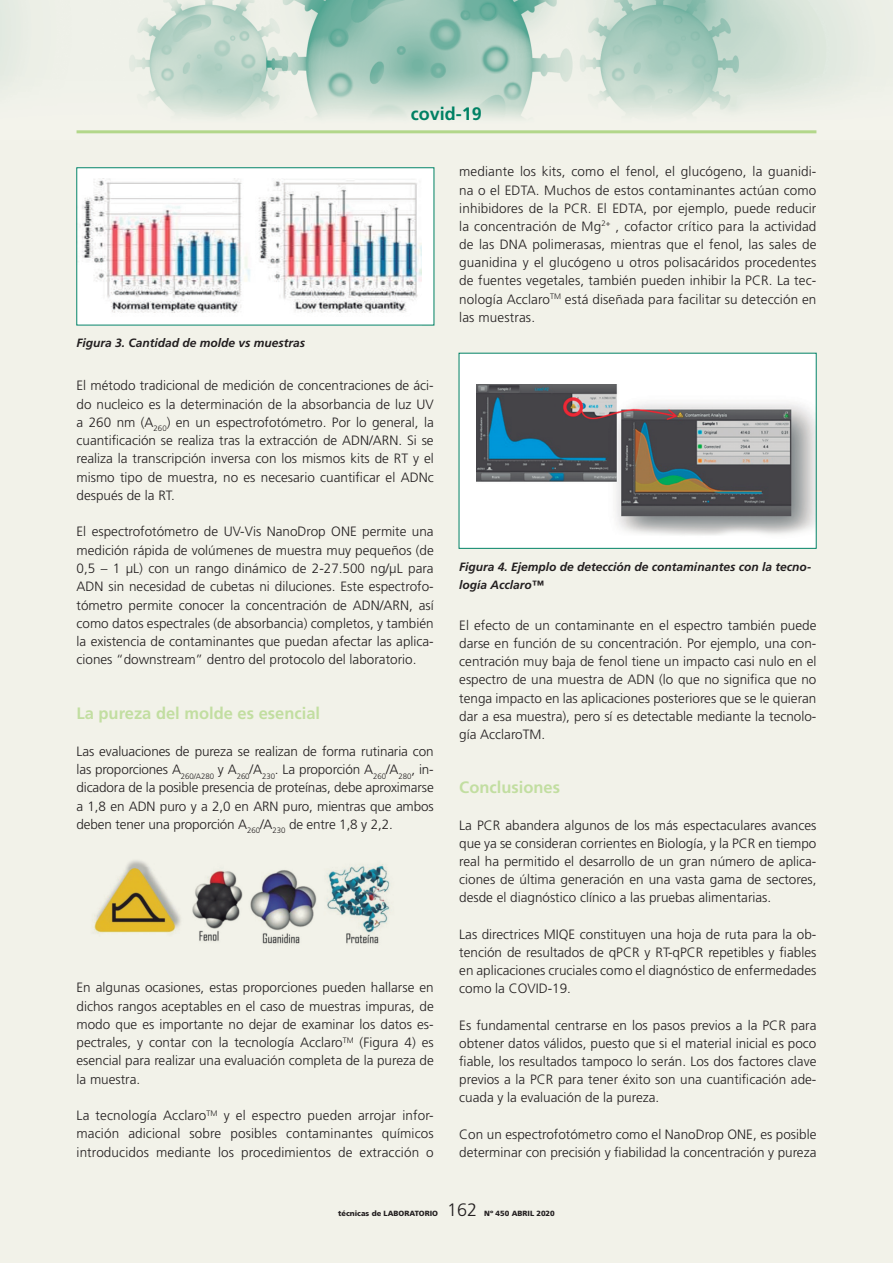
<style>
.page{position:relative;width:893px;height:1263px;background:#fff}
.page>*{position:absolute;margin:0;border:0;box-sizing:border-box;transform-origin:0 0}
.t1{font:700 18px "Frutiger";color:#008164}
.t2{font:300 18px "Frutiger";color:#231f20}
.Titolet{font:700 16.5px "Frutiger";color:#c2dea1}
.Texto_base_TL{font:300 13.5px/18.1px "Frutiger";color:#231f20;text-align:justify}
.Peu_de_foto{font:italic 700 12px/18.1px "Frutiger";color:#231f20}
.t3{font:900 7.5px "Frutiger";color:#231f20}
</style>
<div class="page">
<img style="left:0;top:0;width:893px;height:140px">
<hr style="left:77px;top:130px;width:739px;height:3px;background:#b3d78b">
<div style="left:0;top:140px;width:893px;height:1123px;background:#f2f2e9"></div>
<div style="left:77px;top:168px;width:357px;height:157px;background:#fff"></div>
<img style="left:82px;top:179px;width:339px;height:134px">
<div style="left:459px;top:353px;width:357px;height:195px;background:#fff"></div>
<img style="left:476px;top:385px;width:338px;height:150px">
<div style="left:459px;top:353px;width:357px;height:196px;border:1px solid #008164"></div>
<img style="left:94px;top:860px;width:296px;height:84px">
<h1 class="t1" style="left:411px;top:103px;width:73px">covid-19</h1>
<p class="Peu_de_foto" style="left:77px;top:334px;width:230px">Figura 3. Cantidad de molde vs muestras</p>
<p class="Texto_base_TL" style="left:77px;top:376px;width:359px">El método tradicional de medición de concentraciones de áci&shy;do nucleico es la determinación de la absorbancia de luz UV a 260 nm (A<sub>260</sub>) en un espectrofotómetro. Por lo general, la cuantificación se realiza tras la extracción de ADN/ARN. Si se realiza la transcripción inversa con los mismos kits de RT y el mismo tipo de muestra, no es necesario cuantificar el ADNc después de la RT.</p>
<p class="Texto_base_TL" style="left:77px;top:523px;width:359px">El espectrofotómetro de UV-Vis NanoDrop ONE permite una medición rápida de volúmenes de muestra muy pequeños (de 0,5 – 1 µL) con un rango dinámico de 2-27.500 ng/µL para ADN sin necesidad de cubetas ni diluciones. Este espectrofo&shy;tómetro permite conocer la concentración de ADN/ARN, así como datos espectrales (de absorbancia) completos, y también la existencia de contaminantes que puedan afectar las aplica&shy;ciones “downstream” dentro del protocolo del laboratorio.</p>
<p class="Titolet" style="left:77px;top:704px;width:245px">La pureza del molde es esencial</p>
<p class="Texto_base_TL" style="left:77px;top:742px;width:359px">Las evaluaciones de pureza se realizan de forma rutinaria con las proporciones A<sub>260/A280</sub> y A<sub>260</sub>/A<sub>230</sub>. La proporción A<sub>260</sub>/A<sub>280</sub>, in&shy;dicadora de la posible presencia de proteínas, debe aproximarse a 1,8 en ADN puro y a 2,0 en ARN puro, mientras que ambos deben tener una proporción A<sub>260</sub>/A<sub>230</sub> de entre 1,8 y 2,2.</p>
<p class="Texto_base_TL" style="left:77px;top:978px;width:359px">En algunas ocasiones, estas proporciones pueden hallarse en dichos rangos aceptables en el caso de muestras impuras, de modo que es importante no dejar de examinar los datos es&shy;pectrales, y contar con la tecnología Acclaro<sup>TM</sup> (Figura 4) es esencial para realizar una evaluación completa de la pureza de la muestra.</p>
<p class="Texto_base_TL" style="left:77px;top:1106px;width:359px">La tecnología Acclaro<sup>TM</sup> y el espectro pueden arrojar infor&shy;mación adicional sobre posibles contaminantes químicos introducidos mediante los procedimientos de extracción o</p>
<p class="Texto_base_TL" style="left:459px;top:163px;width:359px">mediante los kits, como el fenol, el glucógeno, la guanidi&shy;na o el EDTA. Muchos de estos contaminantes actúan como inhibidores de la PCR. El EDTA, por ejemplo, puede reducir la concentración de Mg<sup>2+</sup> , cofactor crítico para la actividad de las DNA polimerasas, mientras que el fenol, las sales de guanidina y el glucógeno u otros polisacáridos procedentes de fuentes vegetales, también pueden inhibir la PCR. La tec&shy;nología Acclaro<sup>TM</sup> está diseñada para facilitar su detección en las muestras.</p>
<p class="Peu_de_foto" style="left:459px;top:557px;width:354px">Figura 4. Ejemplo de detección de contaminantes con la tecno&shy;logía Acclaro™</p>
<p class="Texto_base_TL" style="left:459px;top:616px;width:359px">El efecto de un contaminante en el espectro también puede darse en función de su concentración. Por ejemplo, una con&shy;centración muy baja de fenol tiene un impacto casi nulo en el espectro de una muestra de ADN (lo que no significa que no tenga impacto en las aplicaciones posteriores que se le quieran dar a esa muestra), pero sí es detectable mediante la tecnolo&shy;gía AcclaroTM.</p>
<p class="Titolet" style="left:459px;top:778px;width:102px">Conclusiones</p>
<p class="Texto_base_TL" style="left:459px;top:816px;width:359px">La PCR abandera algunos de los más espectaculares avances que ya se consideran corrientes en Biología, y la PCR en tiempo real ha permitido el desarrollo de un gran número de aplica&shy;ciones de última generación en una vasta gama de sectores, desde el diagnóstico clínico a las pruebas alimentarias.</p>
<p class="Texto_base_TL" style="left:459px;top:925px;width:359px">Las directrices MIQE constituyen una hoja de ruta para la ob&shy;tención de resultados de qPCR y RT-qPCR repetibles y fiables en aplicaciones cruciales como el diagnóstico de enfermedades como la COVID-19.</p>
<p class="Texto_base_TL" style="left:459px;top:1016px;width:359px">Es fundamental centrarse en los pasos previos a la PCR para obtener datos válidos, puesto que si el material inicial es poco fiable, los resultados tampoco lo serán. Los dos factores clave previos a la PCR para tener éxito son una cuantificación ade&shy;cuada y la evaluación de la pureza.</p>
<p class="Texto_base_TL" style="left:459px;top:1125px;width:359px">Con un espectrofotómetro como el NanoDrop ONE, es posible determinar con precisión y fiabilidad la concentración y pureza</p>
<p class="t3" style="left:338px;top:1209px;width:101px">técnicas de LABORATORIO</p>
<h1 class="t2" style="left:447px;top:1200px;width:32px">162</h1>
<p class="t3" style="left:484px;top:1209px;width:72px">Nº 450 ABRIL 2020</p>
</div>
